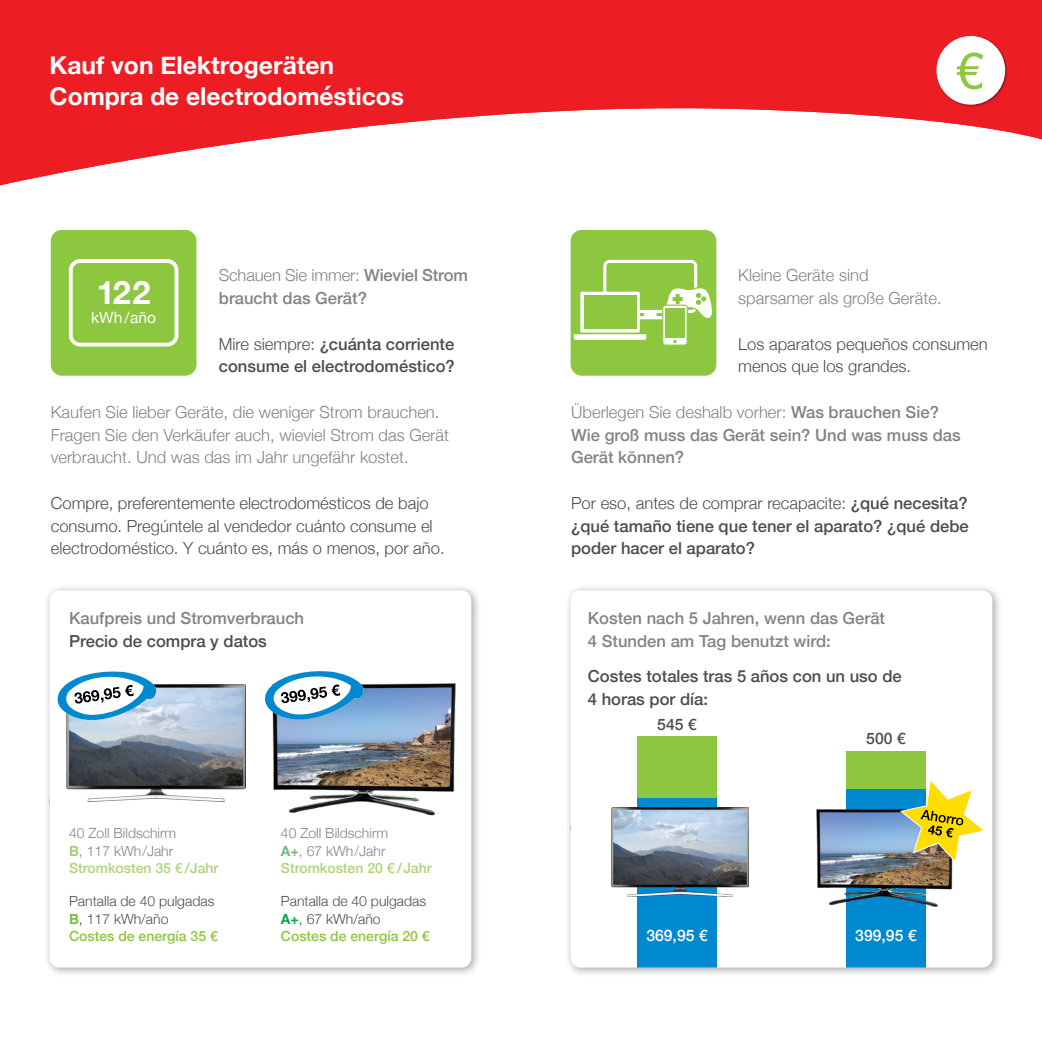
<style>
.page{position:relative;width:1042px;height:1042px;background:#fff}
.page>*{position:absolute;margin:0;border:0;box-sizing:border-box;transform-origin:0 0}
.t1{font:700 32.2px "Helvetica Neue";color:#fff}
.t2{font:700 24.5px/31.5px "Helvetica Neue";color:#fff}
.t3{font:500 16.62px/22.8px "Helvetica Neue";color:#4d4d4f}
.t4{font:500 16.62px/22.8px "Helvetica Neue";color:#818386}
.t5{font:300 16.62px/22.8px "Helvetica Neue";color:#4d4d4f}
.t6{font:300 16.62px/22.8px "Helvetica Neue";color:#818386}
.t7{font:500 15.75px "Helvetica Neue";color:#fff}
.t8{font:500 15.75px "Helvetica Neue";color:#4d4d4f}
.t9{font:15.58px "Helvetica Neue";color:#fff}
.t10{font:300 14px/17.5px "Helvetica Neue";color:#4d4d4f}
.t11{font:300 14px/17.5px "Helvetica Neue";color:#818386}
.s1{font-weight:300}
.s2{font-weight:700;color:#a0d078}
.s3{font-weight:500;color:#aed477}
.s4{font-weight:700;color:#78c043}
.s5{font-weight:500;color:#8dc63f}
.s6{font-weight:700;color:#72ba7e}
.s7{font-weight:700;color:#00a650}
</style>
<div class="page">
<svg style="left:0;top:0;width:1042px;height:186px;fill:#ed1d24"></svg>
<div style="left:43px;top:584px;width:438px;height:393px;background:#000;opacity:.35"></div>
<div style="left:50px;top:590px;width:421px;height:377px;background:#fff;border-radius:10px"></div>
<div style="left:51px;top:230px;width:145px;height:146px;background:#8dc63f;border-radius:11px"></div>
<div style="left:69px;top:259px;width:109px;height:87px;border:4px solid #fff;border-radius:9px"></div>
<img style="left:66px;top:685px;width:179px;height:116px">
<img style="left:272px;top:683px;width:184px;height:133px">
<svg style="left:57px;top:671px;width:99px;height:49px"></svg>
<svg style="left:265px;top:671px;width:99px;height:49px"></svg>
<div style="left:564px;top:584px;width:438px;height:393px;background:#000;opacity:.35"></div>
<div style="left:570px;top:590px;width:422px;height:377px;background:#fff;border-radius:10px"></div>
<div style="left:637px;top:798px;width:80px;height:169px;background:#0089cf"></div>
<div style="left:637px;top:736px;width:80px;height:62px;background:#8dc63f"></div>
<div style="left:846px;top:788px;width:79px;height:179px;background:#0089cf"></div>
<div style="left:846px;top:751px;width:79px;height:37px;background:#8dc63f"></div>
<div style="left:570px;top:230px;width:146px;height:146px;background:#8dc63f;border-radius:11px"></div>
<div style="left:580px;top:292px;width:60px;height:41px;background:#fff"></div>
<div style="left:584px;top:295px;width:52px;height:34px;background:#8dc63f"></div>
<svg style="left:574px;top:334px;width:72px;height:6px"></svg>
<svg style="left:603px;top:260px;width:109px;height:60px"></svg>
<div style="left:663px;top:305px;width:24px;height:40px;background:#fff;border-radius:3px"></div>
<div style="left:662px;top:305px;width:26px;height:41px;border:1px solid #8dc63f;border-radius:3px"></div>
<div style="left:665px;top:308px;width:19px;height:30px;background:#8dc63f"></div>
<svg style="left:673px;top:340px;width:4px;height:3px"></svg>
<div style="left:936px;top:35px;width:71px;height:72px;background:#000;opacity:.4"></div>
<svg style="left:936px;top:36px;width:69px;height:69px"></svg>
<img style="left:816px;top:809px;width:137px;height:99px">
<img style="left:612px;top:807px;width:136px;height:89px">
<svg style="left:899px;top:778px;width:85px;height:86px"></svg>
<h2 class="t2" style="left:50px;top:50px;width:356px">Kauf von Elektrogeräten<br>Compra de electrodomésticos</h2>
<h1 class="t1" style="left:97px;top:267px;width:55px">122</h1>
<p class="t9" style="left:91px;top:306px;width:66px">kWh /año</p>
<p class="t4" style="left:219px;top:263px;width:250px"><span class="s1">Schauen Sie immer:</span> Wieviel Strom braucht das Gerät?</p>
<p class="t3" style="left:219px;top:331px;width:237px"><span class="s1">Mire siempre:</span> ¿cuánta corriente consume el electrodoméstico?</p>
<p class="t6" style="left:51px;top:399px;width:400px">Kaufen Sie lieber Geräte, die weniger Strom brauchen.<br>Fragen Sie den Verkäufer auch, wieviel Strom das Gerät verbraucht. Und was das im Jahr ungefähr kostet.</p>
<p class="t5" style="left:51px;top:490px;width:395px">Compre, preferentemente electrodomésticos de bajo consumo. Pregúntele al vendedor cuánto consume el electrodoméstico. Y cuánto es, más o menos, por año.</p>
<p class="t4" style="left:69px;top:605px;width:236px">Kaufpreis und Stromverbrauch</p>
<p class="t3" style="left:69px;top:628px;width:199px">Precio de compra y datos</p>
<p class="t11" style="left:69px;top:823px;width:151px">40 Zoll Bildschirm<br><span class="s2">B</span>, 117 kWh/Jahr<br><span class="s3">Stromkosten 35 € / Jahr</span></p>
<p class="t10" style="left:69px;top:891px;width:150px">Pantalla de 40 pulgadas<br><span class="s4">B</span>, 117 kWh/año<br><span class="s5">Costes de energía 35 €</span></p>
<p class="t11" style="left:281px;top:823px;width:152px">40 Zoll Bildschirm<br><span class="s6">A+</span>, 67 kWh/Jahr<br><span class="s3">Stromkosten 20 € / Jahr</span></p>
<p class="t10" style="left:281px;top:891px;width:150px">Pantalla de 40 pulgadas<br><span class="s7">A+</span>, 67 kWh/año<br><span class="s5">Costes de energía 20 €</span></p>
<p class="t6" style="left:738px;top:263px;width:205px">Kleine Geräte sind sparsamer als große Geräte.</p>
<p class="t5" style="left:738px;top:331px;width:251px">Los aparatos pequeños consumen menos que los grandes.</p>
<p class="t4" style="left:571px;top:399px;width:391px"><span class="s1">Überlegen Sie deshalb vorher:</span> Was brauchen Sie?<br>Wie groß muss das Gerät sein? Und was muss das<br>Gerät können?</p>
<p class="t3" style="left:571px;top:490px;width:399px;text-align:justify"><span class="s1">Por eso, antes de comprar recapacite:</span> ¿qué necesita? ¿qué tamaño tiene que tener el aparato? ¿qué debe poder hacer el aparato?</p>
<p class="t4" style="left:588px;top:605px;width:299px">Kosten nach 5 Jahren, wenn das Gerät<br>4 Stunden am Tag benutzt wird:</p>
<p class="t3" style="left:588px;top:663px;width:315px">Costes totales tras 5 años con un uso de<br>4 horas por día:</p>
<p class="t8" style="left:657px;top:712px;width:41px">545 €</p>
<p class="t8" style="left:866px;top:726px;width:41px">500 €</p>
<p class="t7" style="left:646px;top:923px;width:63px">369,95 €</p>
<p class="t7" style="left:855px;top:923px;width:63px">399,95 €</p>
</div>
